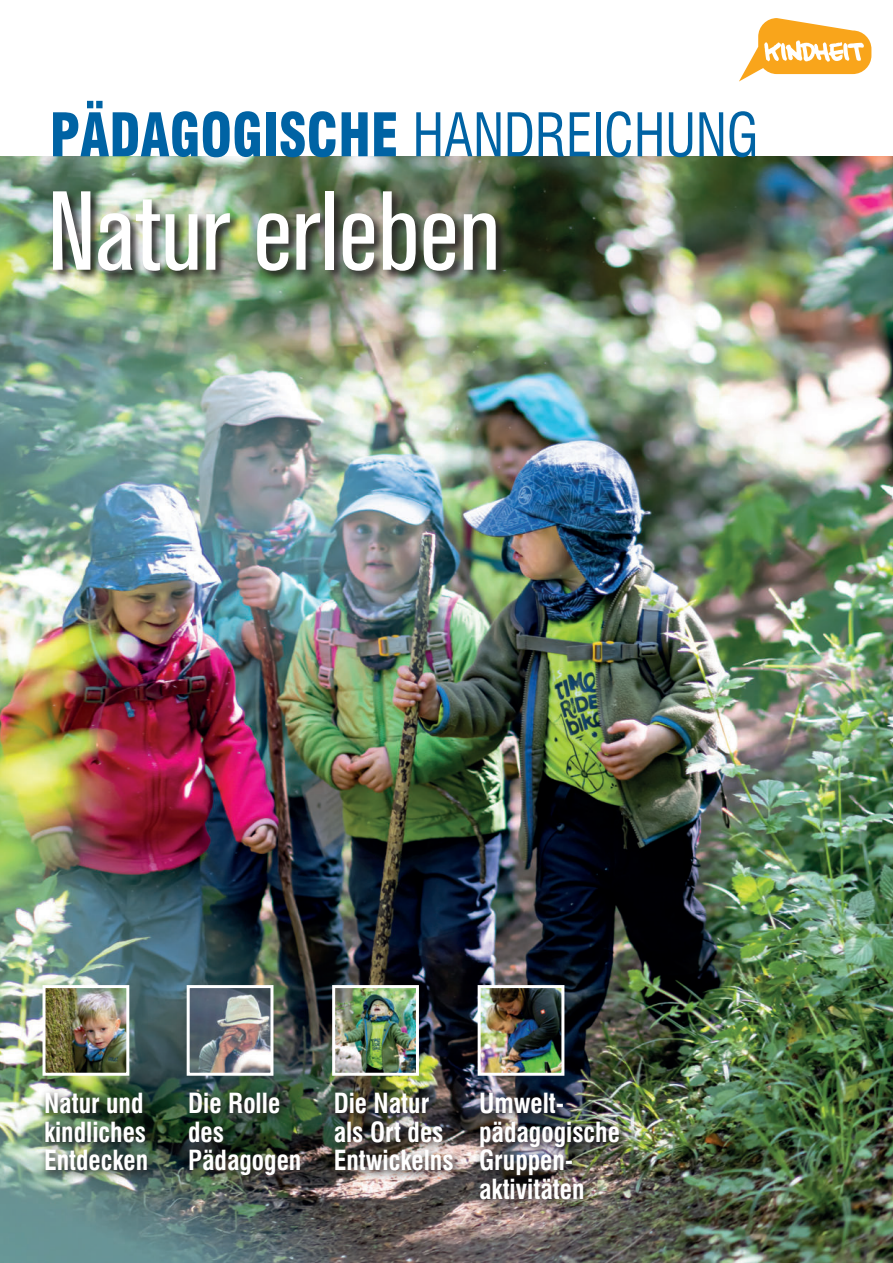
<style>
.page{position:relative;width:893px;height:1263px;background:#fff}
.page>*{position:absolute;margin:0;border:0;box-sizing:border-box;transform-origin:0 0}
.t1{font:condensed 111px "Akzidenz Grotesk BQ";color:#fff}
.t2{font:900 condensed 58.5px "Swiss 721 BT";color:#0063a4;scale:.91 1}
.t3{font:700 condensed 27px/28.5px "Swiss 721 BT";color:#fff;scale:.95 1}
.s1{font-weight:400}
</style>
<div class="page">
<img style="left:0;top:156px;width:893px;height:1107px">
<div style="left:51px;top:189px;width:458px;height:95px;background:#231f20;opacity:.95"></div>
<img style="left:184px;top:1087px;width:127px;height:98px">
<img style="left:330px;top:1087px;width:133px;height:94px">
<img style="left:475px;top:1088px;width:154px;height:122px">
<img style="left:40px;top:1088px;width:118px;height:93px">
<img style="left:47px;top:989px;width:78px;height:83px">
<div style="left:43px;top:985px;width:86px;height:91px;border:3px solid #fff"></div>
<img style="left:482px;top:989px;width:78px;height:83px">
<div style="left:478px;top:985px;width:86px;height:91px;border:3px solid #fff"></div>
<img style="left:191px;top:989px;width:78px;height:83px">
<div style="left:187px;top:985px;width:86px;height:91px;border:3px solid #fff"></div>
<img style="left:336px;top:989px;width:79px;height:83px">
<div style="left:332px;top:985px;width:87px;height:91px;border:3px solid #fff"></div>
<svg style="left:739px;top:18px;width:132px;height:64px"></svg>
<h2 class="t2" style="left:50px;top:102px;width:780px">PÄDAGOGISCHE <span class="s1">HANDREICHUNG</span></h2>
<h1 class="t1" style="left:47px;top:166px;width:455px">Natur erleben</h1>
<p class="t3" style="left:44px;top:1091px;width:111px">Natur und kindliches<br>Entdecken</p>
<p class="t3" style="left:188px;top:1091px;width:121px">Die Rolle des<br>Pädagogen</p>
<p class="t3" style="left:334px;top:1091px;width:128px">Die Natur als Ort des<br>Entwickelns</p>
<p class="t3" style="left:479px;top:1091px;width:150px">Umwelt&shy;pädagogische<br>Gruppen&shy;aktivitäten</p>
</div>
